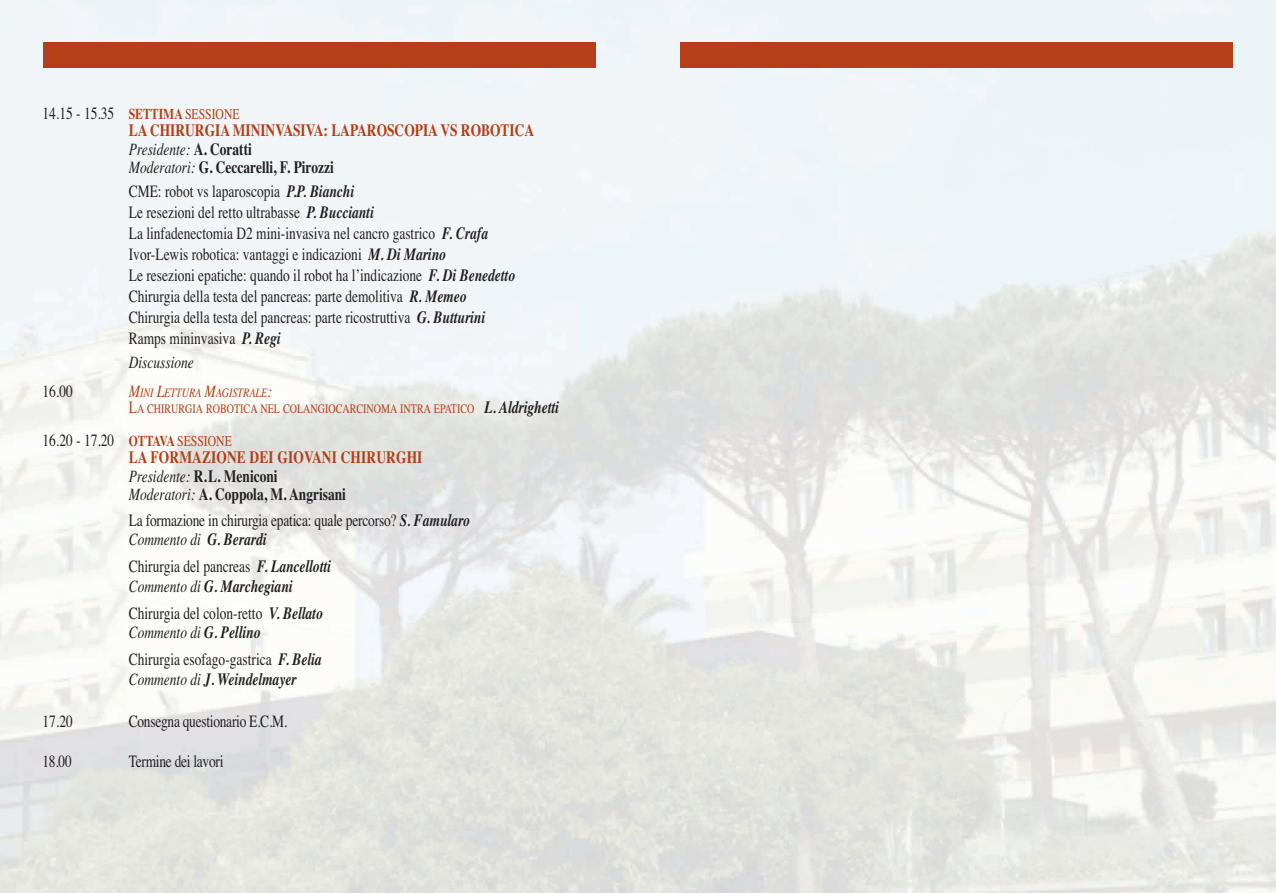
<style>
.page{position:relative;width:1276px;height:893px;background:#fff}
.page>*{position:absolute;margin:0;border:0;box-sizing:border-box;transform-origin:0 0}
.t1{font:17.25px/21px "Times";color:#231f20;scale:.78 1}
.t2{font:700 17.25px/16.5px "Times";color:#b53f17;scale:.78 1}
.t3{font:700 17.25px/18px "Times";color:#231f20;scale:.78 1}
.t4{font:italic 700 17.25px/19.5px "Times";color:#231f20;scale:.78 1}
.t5{font:17.25px "Times";letter-spacing:-.02em;color:#231f20;scale:.78 1}
.t6{font:italic 17.25px "Times";color:#231f20;scale:.78 1}
.t7{font:12.9px/16.5px "Times";color:#b53f17;scale:.78 1}
.s1{font-weight:400;color:#231f20}
.s2{font-size:15px}
.s3{font-weight:400;font-size:15px}
.s4{font-weight:400;font-style:italic}
.s5{font-weight:700;font-style:italic}
.s6{font-style:italic;font-size:17.25px}
.s7{font-style:italic}
.s8{font-size:17.25px}
.s9{font-weight:700;font-style:italic;font-size:17.25px;color:#231f20}
.s10{font-weight:400;font-style:normal}
.s11{font-weight:400}
</style>
<div class="page">
<img style="left:0;top:0;width:1276px;height:893px">
<div style="left:43px;top:43px;width:552px;height:25px;background:#b53f17"></div>
<div style="left:680px;top:43px;width:553px;height:25px;background:#b53f17"></div>
<p class="t2" style="left:129px;top:105px;width:521px;text-indent:-86px"><span class="s1">14.15 - 15.35</span> <span class="s2">SETTIMA</span> <span class="s3">SESSIONE<br></span>LA CHIRURGIA MININVASIVA: LAPAROSCOPIA VS ROBOTICA</p>
<p class="t3" style="left:129px;top:140px;width:264px"><span class="s4">Presidente:</span> A. Coratti<br><span class="s4">Moderatori:</span> G. Ceccarelli, F. Pirozzi</p>
<p class="t1" style="left:129px;top:181px;width:497px">CME: robot vs laparoscopia <span class="s5">P.P. Bianchi<br></span>Le resezioni del retto ultrabasse <span class="s5">P. Buccianti<br></span>La linfadenectomia D2 mini-invasiva nel cancro gastrico <span class="s5">F. Crafa </span>Ivor-Lewis robotica: vantaggi e indicazioni <span class="s5">M. Di Marino<br></span>Le resezioni epatiche: quando il robot ha l’indicazione <span class="s5">F. Di Benedetto </span>Chirurgia della testa del pancreas: parte demolitiva <span class="s5">R. Memeo </span>Chirurgia della testa del pancreas: parte ricostruttiva <span class="s5">G. Butturini </span>Ramps mininvasiva <span class="s5">P. Regi</span></p>
<p class="t6" style="left:129px;top:352px;width:85px">Discussione</p>
<p class="t1" style="left:43px;top:380px;width:40px">16.00</p>
<p class="t7" style="left:129px;top:384px;width:553px"><span class="s6">M</span><span class="s7">INI</span> <span class="s6">L</span><span class="s7">ETTURA</span> <span class="s6">M</span><span class="s7">AGISTRALE</span><span class="s6">:<br></span><span class="s8">L</span>A CHIRURGIA ROBOTICA NEL COLANGIOCARCINOMA INTRA EPATICO <span class="s9">L. Aldrighetti</span></p>
<p class="t2" style="left:129px;top:432px;width:378px;text-indent:-86px"><span class="s1">16.20 - 17.20</span> <span class="s2">OTTAVA</span> <span class="s3">SESSIONE<br></span>LA FORMAZIONE DEI GIOVANI CHIRURGHI</p>
<p class="t3" style="left:129px;top:467px;width:280px"><span class="s4">Presidente:</span> R.L. Meniconi<br><span class="s4">Moderatori:</span> A. Coppola, M. Angrisani</p>
<p class="t1" style="left:129px;top:510px;width:439px;line-height:19.5px">La formazione in chirurgia epatica: quale percorso? <span class="s5">S. Famularo<br></span><span class="s7">Commento di</span> <span class="s5">G. Berardi</span></p>
<p class="t4" style="left:129px;top:557px;width:261px"><span class="s10">Chirurgia del pancreas</span> F. Lancellotti<br><span class="s11">Commento di</span> G. Marchegiani</p>
<p class="t1" style="left:129px;top:603px;width:250px;line-height:19.5px">Chirurgia del colon-retto <span class="s5">V. Bellato<br></span><span class="s7">Commento di</span> <span class="s5">G. Pellino</span></p>
<p class="t1" style="left:129px;top:649px;width:249px;line-height:19.5px">Chirurgia esofago-gastrica <span class="s5">F. Belia<br></span><span class="s7">Commento di</span> <span class="s5">J. Weindelmayer</span></p>
<p class="t1" style="left:43px;top:710px;width:40px">17.20</p>
<p class="t5" style="left:129px;top:711px;width:204px">Consegna questionario E.C.M.</p>
<p class="t1" style="left:43px;top:751px;width:39px">18.00</p>
<p class="t5" style="left:129px;top:751px;width:123px">Termine dei lavori</p>
</div>
